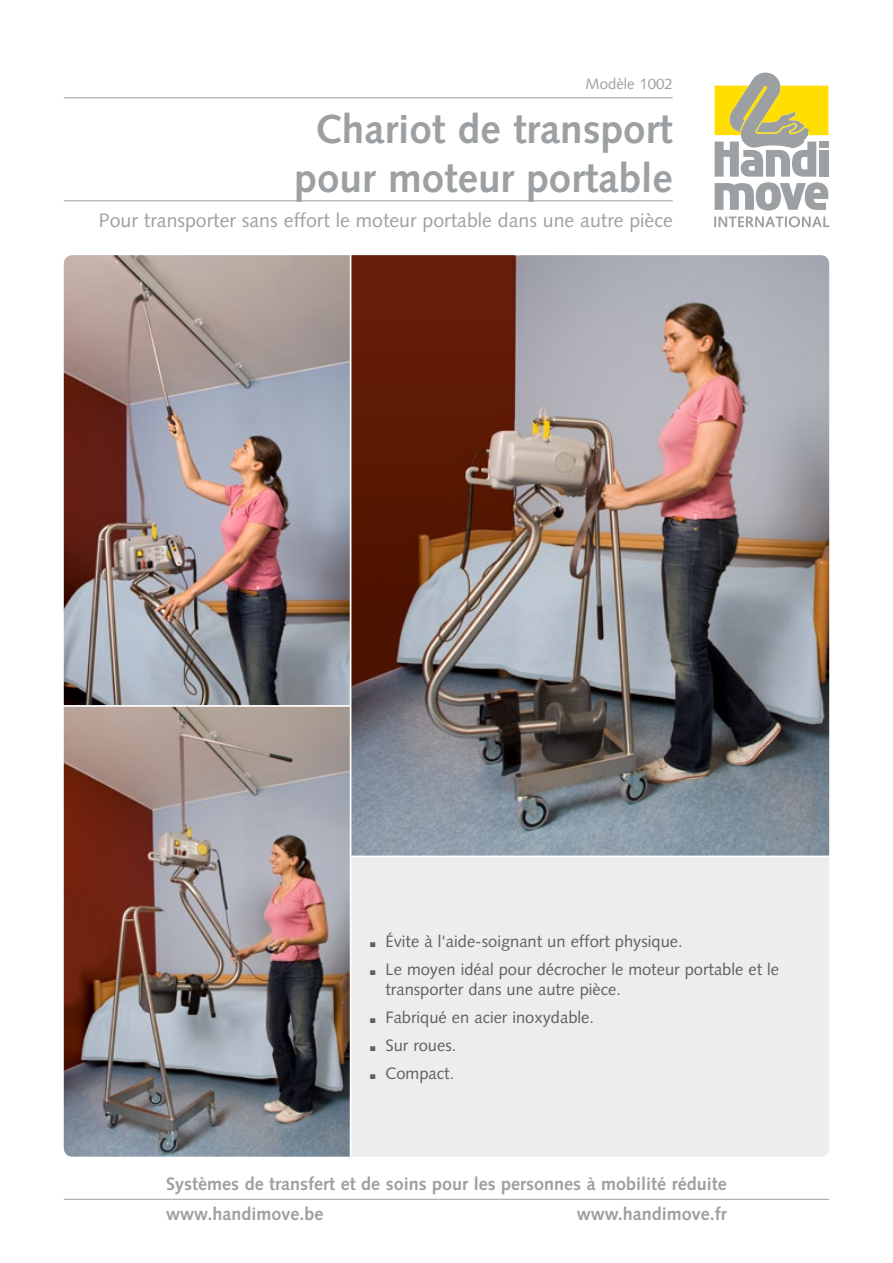
<style>
.page{position:relative;width:893px;height:1263px;background:#fff}
.page>*{position:absolute;margin:0;border:0;box-sizing:border-box;transform-origin:0 0}
.t1{font:700 40.5px/48.6px "Syntax";color:#9ca0a3;text-align:center}
.t2{font:19.5px "Syntax";color:#9ca0a3}
.t3{font:700 18px/30px "Syntax";color:#9ca0a3}
.t4{font:16.5px/28px "Syntax";color:#5d5f60}
.t5{font:15px "Syntax";color:#9ca0a3}
.s1{font-weight:900;font-size:27px}
</style>
<div class="page">
<svg style="left:714px;top:72px;width:115px;height:155px"></svg>
<img style="left:351px;top:255px;width:478px;height:600px">
<img style="left:64px;top:255px;width:286px;height:450px">
<img style="left:64px;top:707px;width:286px;height:450px">
<div style="left:351px;top:857px;width:478px;height:300px;background:#ecedee"></div>
<hr style="left:64px;top:97px;width:609px;height:1px;background:#9ca0a3">
<hr style="left:64px;top:200px;width:609px;height:1px;background:#9ca0a3">
<hr style="left:64px;top:1199px;width:765px;height:1px;background:#9ca0a3">
<p class="t5" style="left:586px;top:75px;width:89px">Modèle 1002</p>
<h1 class="t1" style="left:295px;top:105px;width:380px">Chariot de transport pour moteur portable</h1>
<p class="t2" style="left:99px;top:208px;width:575px">Pour transporter sans effort le moteur portable dans une autre pièce</p>
<p class="t4" style="left:368px;top:928px;width:412px"><span class="s1">.</span> Évite à l'aide-soignant un effort physique.<br><span class="s1">.</span> Le moyen idéal pour décrocher le moteur portable et le</p>
<p class="t4" style="left:368px;top:975px;width:254px;text-indent:17px">transporter dans une autre pièce. <span class="s1">.</span> Fabriqué en acier inoxydable.<br><span class="s1">.</span> Sur roues.<br><span class="s1">.</span> Compact.</p>
<p class="t3" style="left:166px;top:1169px;width:562px">Systèmes de transfert et de soins pour les personnes à mobilité réduite www.handimove.be</p>
<p class="t3" style="left:577px;top:1199px;width:152px">www.handimove.fr</p>
</div>
